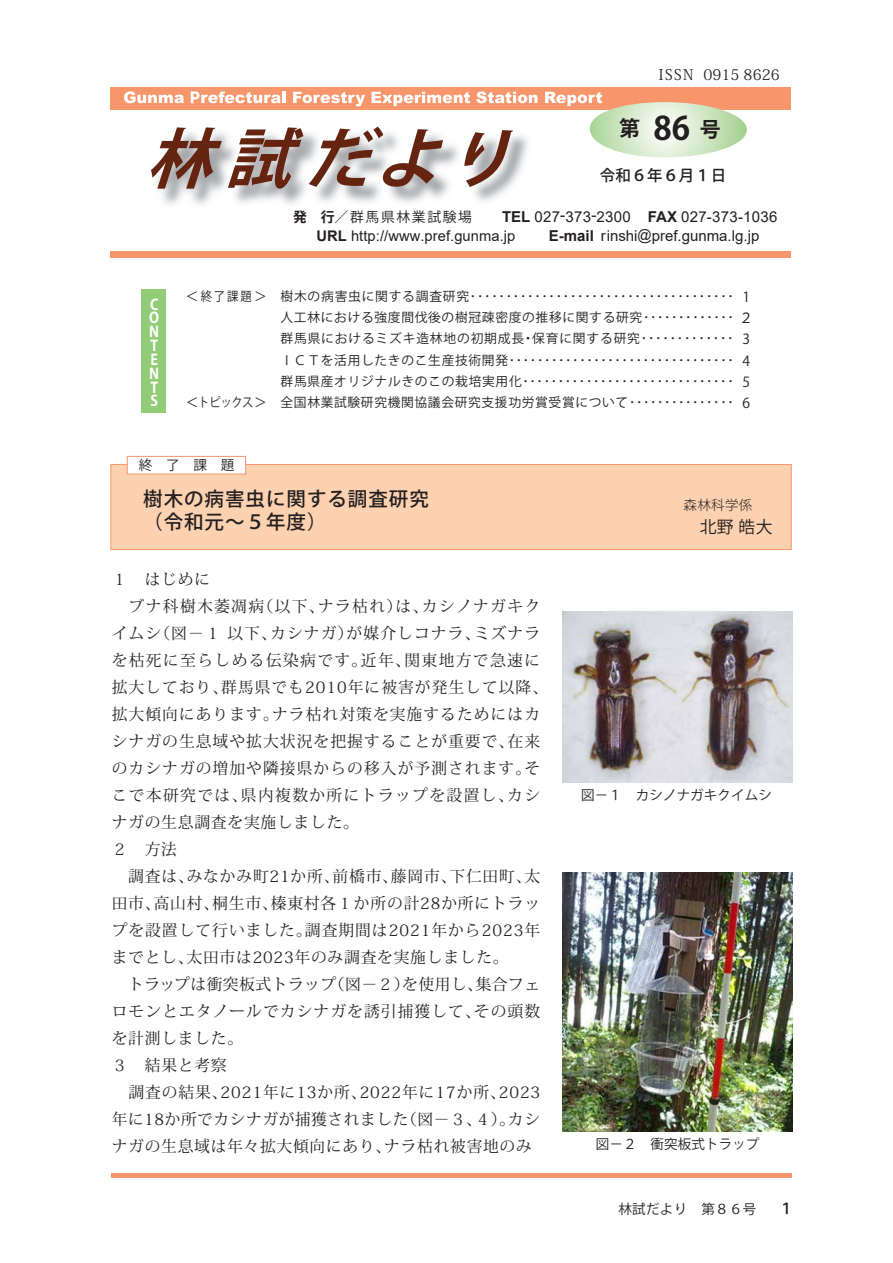
<style>
.page{position:relative;width:893px;height:1263px;background:#fff}
.page>*{position:absolute;margin:0;border:0;box-sizing:border-box;transform-origin:0 0}
.t1{font:italic 700 64.95px "Koz Go Pr 6 N";color:#642410}
.t2{font:700 21px "Koz Go Pr 6 N";color:#231f20}
.t3{font:500 19.5px/23.4px "Koz Go Pr 6 N";letter-spacing:.05em;color:#231f20}
.t4{font:16.8px "Koz Go Pr 6 N";color:#231f20}
.t5{font:15.75px/27px "Koz Min Pr 6 N";letter-spacing:.065em;color:#231f20}
.t6{font:500 15.45px "Koz Go Pr 6 N";letter-spacing:.025em;color:#231f20}
.t7{font:15px "Arial";letter-spacing:.015em;color:#231f20}
.t8{font:500 15px "Koz Go Pr 6 N";color:#231f20}
.t9{font:14.7px "Arial";letter-spacing:.005em;color:#231f20}
.t10{font:14.7px "Koz Min Pr 6 N";color:#231f20}
.t11{font:700 14.7px/13.8px "Koz Go Pr 6 N";color:#fff;text-align:justify;scale:.95 1}
.t12{font:13.95px/21.3px "Koz Go Pr 6 N";color:#231f20;text-align:justify}
.t13{font:13.8px "Koz Go Pr 6 N";letter-spacing:.12em;color:#231f20}
.t14{font:13.65px "Koz Go Pr 6 N";color:#231f20}
.t15{font:13.5px "Koz Go Pr 6 N";letter-spacing:.01em;color:#231f20}
.t16{font:300 13.5px "Koz Go Pr 6 N";letter-spacing:.025em;color:#231f20}
.t17{font:12.75px/21.3px "Koz Go Pr 6 N";letter-spacing:.055em;color:#231f20}
.s1{font-size:32.1px}
.s2{font-weight:700}
.s3{font-size:13.95px}
</style>
<div class="page">
<div style="left:110px;top:87px;width:681px;height:23px;background:#f7966b"></div>
<div style="left:110px;top:251px;width:681px;height:7px;background:#f7966b"></div>
<div style="left:141px;top:290px;width:25px;height:123px;background:#93cc77"></div>
<hr style="left:112px;top:1173px;width:680px;height:4px;background:#f7966b">
<svg style="left:124px;top:92px;width:60px;height:11px"></svg>
<hr style="left:282px;top:92px;width:4px;height:11px;background:#fff">
<svg style="left:293px;top:92px;width:72px;height:14px"></svg>
<svg style="left:372px;top:92px;width:98px;height:14px"></svg>
<svg style="left:476px;top:92px;width:61px;height:11px"></svg>
<svg style="left:545px;top:92px;width:57px;height:14px"></svg>
<svg style="left:191px;top:91px;width:90px;height:12px"></svg>
<img style="left:157px;top:132px;width:371px;height:73px">
<img style="left:590px;top:102px;width:157px;height:55px">
<div style="left:110px;top:464px;width:682px;height:86px;background:#fcd1af;border:1px solid #f7966b"></div>
<div style="left:127px;top:456px;width:119px;height:18px;background:#fff;border:1px solid #f7966b"></div>
<img style="left:563px;top:612px;width:229px;height:171px">
<img style="left:563px;top:873px;width:229px;height:258px">
<p class="t10" style="left:659px;top:66px;width:122px">ISSN 0915 8626</p>
<h1 class="t1" style="left:146px;top:122px;width:403px">林試だより</h1>
<h2 class="t2" style="left:619px;top:117px;width:103px">第 <span class="s1">86</span>号</h2>
<p class="t6" style="left:600px;top:166px;width:128px">令和６年６月１日</p>
<p class="t11" style="left:149px;top:298px;width:12px">C O N T E N T S</p>
<p class="t13" style="left:293px;top:209px;width:180px"><span class="s2">発　行</span>／群馬県林業試験場</p>
<p class="t7" style="left:502px;top:206px;width:277px"><span class="s2">TEL</span> 027-373-2300 <span class="s2">FAX</span> 027-373-1036</p>
<p class="t9" style="left:316px;top:226px;width:200px"><span class="s2">URL</span> http://www.pref.gunma.jp</p>
<p class="t7" style="left:549px;top:226px;width:212px"><span class="s2">E-mail</span> rinshi@pref.gunma.lg.jp</p>
<p class="t17" style="left:186px;top:286px;width:82px">＜終了課題＞</p>
<p class="t17" style="left:186px;top:392px;width:82px">＜トピックス＞</p>
<p class="t17" style="left:281px;top:286px;width:474px">樹木の病害虫に関する調査研究･････････････････････････････････････<br>人工林における強度間伐後の樹冠疎密度の推移に関する研究･････････････<span class="s3">２</span>群馬県におけるミズキ造林地の初期成長・保育に関する研究･････････････<br>ＩＣＴを活用したきのこ生産技術開発････････････････････････････････<br>群馬県産オリジナルきのこの栽培実用化･･････････････････････････････<br>全国林業試験研究機関協議会研究支援功労賞受賞について･･･････････････</p>
<p class="t12" style="left:742px;top:286px;width:9px">1</p>
<p class="t12" style="left:742px;top:329px;width:9px">3<br>4<br>5<br>6</p>
<p class="t14" style="left:139px;top:457px;width:97px">終了課題</p>
<p class="t3" style="left:143px;top:487px;width:287px">樹木の病害虫に関する調査研究（令和元～５年度）</p>
<p class="t5" style="left:112px;top:566px;width:438px">１　はじめに<br>　ブナ科樹木萎凋病（以下、ナラ枯れ）は、カシノナガキクイムシ（図－１ 以下、カシナガ）が媒介しコナラ、ミズナラを枯死に至らしめる伝染病です。近年、関東地方で急速に拡大しており、群馬県でも2010年に被害が発生して以降、拡大傾向にあります。ナラ枯れ対策を実施するためにはカシナガの生息域や拡大状況を把握することが重要で、在来のカシナガの増加や隣接県からの移入が予測されます。そこで本研究では、県内複数か所にトラップを設置し、カシナガの生息調査を実施しました。<br>２　方法<br>　調査は、みなかみ町21か所、前橋市、藤岡市、下仁田町、太田市、高山村、桐生市、榛東村各１か所の計28か所にトラップを設置して行いました。調査期間は2021年から2023年までとし、太田市は2023年のみ調査を実施しました。</p>
<p class="t5" style="left:112px;top:971px;width:430px;text-indent:17px">トラップは衝突板式トラップ（図－２）を使用し、集合フェロモンとエタノールでカシナガを誘引捕獲して、その頭数を計測しました。<br>３　結果と考察<br>　調査の結果、2021年に13か所、2022年に17か所、2023年に18か所でカシナガが捕獲されました（図－３、４）。カシナガの生息域は年々拡大傾向にあり、ナラ枯れ被害地のみ</p>
<p class="t16" style="left:683px;top:498px;width:70px">森林科学係</p>
<p class="t4" style="left:700px;top:517px;width:74px">北野 皓大</p>
<p class="t15" style="left:581px;top:788px;width:192px">図－１　カシノナガキクイムシ</p>
<p class="t15" style="left:596px;top:1137px;width:165px">図－２　衝突板式トラップ</p>
<p class="t15" style="left:618px;top:1201px;width:140px">林試だより　第８６号</p>
<p class="t8" style="left:779px;top:1199px;width:16px">１</p>
</div>
